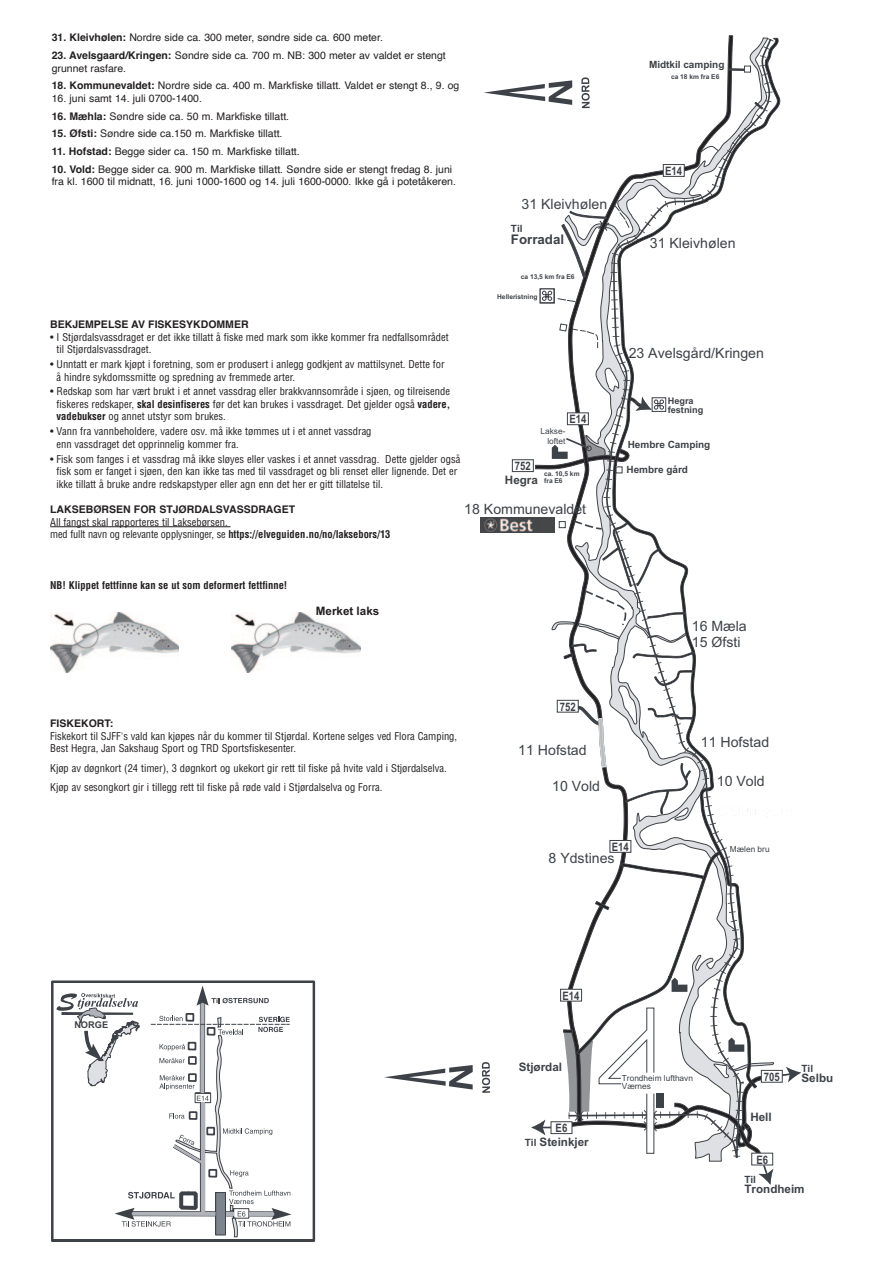
<style>
.page{position:relative;width:893px;height:1263px;background:#fff}
.page>*{position:absolute;margin:0;border:0;box-sizing:border-box;transform-origin:0 0}
.t1{font:14.1px "Arial";color:#3d4248}
.t2{font:700 13.35px "Arial";color:#3d4248}
.t3{font:700 11.7px "Arial";color:#3d4248}
.t4{font:700 11.7px "Arial Narrow";color:#3d4248}
.t5{font:700 11.7px "Arial";color:#231f20}
.t6{font:condensed 10.5px/12.6px "Helvetica";color:#231f20}
.t7{font:10.5px/12.6px "Helvetica";color:#231f20}
.t8{font:700 10.5px "Helvetica";color:#231f20}
.t9{font:700 condensed 10.5px "Helvetica";color:#231f20}
.t10{font:700 10.05px "Arial";color:#3d4248}
.t11{font:700 9.3px "Arial";color:#3d4248}
.t12{font:700 9.15px/9.1px "Arial";color:#3d4248}
.t13{font:8.25px/10.1px "Arial";color:#3d4248;text-align:right}
.t14{font:700 6.6px/6.6px "Arial";color:#3d4248}
.s1{font-weight:700}
.s2{font-size:10.05px}
</style>
<div class="page">
<svg style="left:482px;top:1062px;width:8px;height:31px"></svg>
<svg style="left:384px;top:1065px;width:89px;height:24px"></svg>
<svg style="left:484px;top:81px;width:78px;height:23px"></svg>
<svg style="left:562px;top:35px;width:217px;height:1135px"></svg>
<svg style="left:531px;top:1119px;width:20px;height:16px"></svg>
<svg style="left:758px;top:1165px;width:15px;height:20px"></svg>
<svg style="left:577px;top:706px;width:30px;height:62px"></svg>
<div style="left:551px;top:1122px;width:21px;height:11px;background:#fff"></div>
<div style="left:551px;top:1121px;width:21px;height:13px;border:1px solid #3d4248"></div>
<div style="left:561px;top:989px;width:21px;height:12px;background:#fff"></div>
<div style="left:560px;top:989px;width:22px;height:12px;border:1px solid #3d4248"></div>
<div style="left:752px;top:1153px;width:21px;height:12px;background:#fff"></div>
<div style="left:751px;top:1153px;width:22px;height:12px;border:1px solid #3d4248"></div>
<div style="left:610px;top:840px;width:21px;height:12px;background:#fff"></div>
<div style="left:609px;top:840px;width:22px;height:13px;border:1px solid #3d4248"></div>
<div style="left:557px;top:700px;width:21px;height:12px;background:#fff"></div>
<div style="left:557px;top:700px;width:22px;height:12px;border:1px solid #3d4248"></div>
<div style="left:567px;top:413px;width:21px;height:12px;background:#fff"></div>
<div style="left:567px;top:412px;width:22px;height:13px;border:1px solid #3d4248"></div>
<div style="left:512px;top:459px;width:22px;height:13px;border:1px solid #3d4248"></div>
<div style="left:663px;top:165px;width:21px;height:11px;background:#fff"></div>
<div style="left:663px;top:164px;width:22px;height:13px;border:1px solid #3d4248"></div>
<svg style="left:729px;top:66px;width:20px;height:6px"></svg>
<div style="left:744px;top:66px;width:7px;height:7px;border:1px solid #3d4248"></div>
<svg style="left:559px;top:323px;width:40px;height:25px"></svg>
<svg style="left:535px;top:433px;width:95px;height:40px"></svg>
<svg style="left:551px;top:519px;width:143px;height:141px"></svg>
<div style="left:559px;top:521px;width:7px;height:7px;border:1px solid #3d4248"></div>
<svg style="left:563px;top:850px;width:202px;height:307px"></svg>
<svg style="left:779px;top:1067px;width:22px;height:15px"></svg>
<div style="left:761px;top:1070px;width:21px;height:12px;background:#fff"></div>
<div style="left:761px;top:1070px;width:22px;height:13px;border:1px solid #3d4248"></div>
<svg style="left:539px;top:288px;width:37px;height:16px"></svg>
<svg style="left:628px;top:397px;width:39px;height:15px"></svg>
<svg style="left:51px;top:980px;width:265px;height:262px"></svg>
<svg style="left:56px;top:985px;width:235px;height:252px"></svg>
<img style="left:480px;top:517px;width:74px;height:15px">
<hr style="left:50px;top:526px;width:181px;height:1px;background:#231f20">
<img style="left:50px;top:612px;width:129px;height:61px">
<img style="left:232px;top:612px;width:128px;height:61px">
<p class="t7" style="left:52px;top:32px;width:333px"><span class="s1">31. Kleivhølen:</span> Nordre side ca. 300 meter, søndre side ca. 600 meter.</p>
<p class="t7" style="left:52px;top:50px;width:396px"><span class="s1">23. Avelsgaard/Kringen:</span> Søndre side ca. 700 m. NB: 300 meter av valdet er stengt grunnet rasfare.</p>
<p class="t7" style="left:52px;top:80px;width:409px"><span class="s1">18. Kommunevaldet:</span> Nordre side ca. 400 m. Markfiske tillatt. Valdet er stengt 8., 9. og</p>
<p class="t7" style="left:52px;top:93px;width:152px">16. juni samt 14. juli 0700-1400.</p>
<p class="t7" style="left:52px;top:110px;width:239px"><span class="s1">16. Mæhla:</span> Søndre side ca. 50 m. Markfiske tillatt.</p>
<p class="t7" style="left:52px;top:128px;width:232px"><span class="s1">15. Øfsti:</span> Søndre side ca.150 m. Markfiske tillatt.</p>
<p class="t7" style="left:52px;top:146px;width:250px"><span class="s1">11. Hofstad:</span> Begge sider ca. 150 m. Markfiske tillatt.</p>
<p class="t7" style="left:52px;top:164px;width:406px"><span class="s1">10. Vold:</span> Begge sider ca. 900 m. Markfiske tillatt. Søndre side er stengt fredag 8. juni fra kl. 1600 til midnatt, 16. juni 1000-1600 og 14. juli 1600-0000. Ikke gå i potetåkeren.</p>
<p class="t1" style="left:521px;top:199px;width:87px">31 Kleivhølen</p>
<p class="t10" style="left:511px;top:225px;width:13px">Til</p>
<p class="t2" style="left:511px;top:235px;width:55px">Forradal</p>
<p class="t14" style="left:521px;top:274px;width:55px">ca 13,5 km fra E6</p>
<p class="t14" style="left:497px;top:294px;width:42px">Helleristning</p>
<p class="t8" style="left:50px;top:320px;width:200px">BEKJEMPELSE AV FISKESYKDOMMER</p>
<p class="t6" style="left:57px;top:331px;width:394px;text-indent:-6px">• I Stjørdalsvassdraget er det ikke tillatt å fiske med mark som ikke kommer fra nedfallsområdet til Stjørdalsvassdraget.</p>
<p class="t6" style="left:57px;top:359px;width:389px;text-indent:-6px">• Unntatt er mark kjøpt i foretning, som er produsert i anlegg godkjent av mattilsynet. Dette for å hindre sykdomssmitte og spredning av fremmede arter.</p>
<p class="t6" style="left:57px;top:386px;width:395px;text-align:justify;text-indent:-6px">• Redskap som har vært brukt i et annet vassdrag eller brakkvannsområde i sjøen, og tilreisende fiskeres redskaper, <span class="s1">skal desinfiseres</span> før det kan brukes i vassdraget. Det gjelder også <span class="s1">vadere, vadebukser</span> og annet utstyr som brukes.</p>
<p class="t6" style="left:57px;top:426px;width:316px;text-indent:-6px">• Vann fra vannbeholdere, vadere osv. må ikke tømmes ut i et annet vassdrag enn vassdraget det opprinnelig kommer fra.</p>
<p class="t6" style="left:57px;top:453px;width:405px;text-indent:-6px">• Fisk som fanges i et vassdrag må ikke sløyes eller vaskes i et annet vassdrag. Dette gjelder også fisk som er fanget i sjøen, den kan ikke tas med til vassdraget og bli renset eller lignende. Det er ikke tillatt å bruke andre redskapstyper eller agn enn det her er gitt tillatelse til.</p>
<p class="t8" style="left:50px;top:505px;width:246px">LAKSEBØRSEN FOR STJØRDALSVASSDRAGET</p>
<p class="t6" style="left:50px;top:516px;width:179px">All fangst skal rapporteres til Laksebørsen.</p>
<p class="t6" style="left:50px;top:529px;width:342px">med fullt navn og relevante opplysninger, se <span class="s1">https://elveguiden.no/no/laksebors/13</span></p>
<p class="t4" style="left:569px;top:415px;width:19px">E14</p>
<p class="t13" style="left:540px;top:427px;width:26px">Lakse&shy;loftet</p>
<p class="t4" style="left:515px;top:462px;width:17px">752</p>
<p class="t14" style="left:544px;top:471px;width:37px">ca. 10,5 km fra E6</p>
<p class="t3" style="left:505px;top:476px;width:35px">Hegra</p>
<p class="t1" style="left:464px;top:504px;width:123px">18 Kommunevaldet</p>
<p class="t9" style="left:50px;top:581px;width:239px">NB! Klippet fettfinne kan se ut som deformert fettfinne!</p>
<p class="t5" style="left:316px;top:607px;width:65px">Merket laks</p>
<p class="t10" style="left:649px;top:61px;width:77px">Midtkil camping</p>
<p class="t14" style="left:671px;top:74px;width:50px">ca 18 km fra E6</p>
<p class="t4" style="left:665px;top:167px;width:19px">E14</p>
<p class="t1" style="left:650px;top:238px;width:87px">31 Kleivhølen</p>
<p class="t1" style="left:629px;top:348px;width:137px">23 Avelsgård/Kringen</p>
<p class="t12" style="left:668px;top:397px;width:37px">Hegra festning</p>
<p class="t10" style="left:628px;top:441px;width:84px">Hembre Camping</p>
<p class="t10" style="left:626px;top:466px;width:63px">Hembre gård</p>
<p class="t1" style="left:692px;top:621px;width:57px">16 Mæla</p>
<p class="t1" style="left:692px;top:637px;width:50px">15 Øfsti</p>
<p class="t8" style="left:50px;top:719px;width:65px">FISKEKORT:</p>
<p class="t6" style="left:50px;top:731px;width:408px">Fiskekort til SJFF's vald kan kjøpes når du kommer til Stjørdal. Kortene selges ved Flora Camping,<br>Best Hegra, Jan Sakshaug Sport og TRD Sportsfiskesenter.</p>
<p class="t6" style="left:50px;top:762px;width:398px">Kjøp av døgnkort (24 timer), 3 døgnkort og ukekort gir rett til fiske på hvite vald i Stjørdalselva.</p>
<p class="t6" style="left:50px;top:781px;width:334px">Kjøp av sesongkort gir i tillegg rett til fiske på røde vald i Stjørdalselva og Forra.</p>
<p class="t4" style="left:560px;top:702px;width:17px">752</p>
<p class="t1" style="left:518px;top:744px;width:70px">11 Hofstad</p>
<p class="t1" style="left:552px;top:781px;width:49px">10 Vold</p>
<p class="t1" style="left:701px;top:737px;width:70px">11 Hofstad</p>
<p class="t1" style="left:717px;top:776px;width:49px">10 Vold</p>
<p class="t11" style="left:74px;top:1022px;width:35px">NORGE</p>
<p class="t4" style="left:612px;top:842px;width:19px">E14</p>
<p class="t1" style="left:549px;top:853px;width:68px">8 Ydstines</p>
<p class="t13" style="left:730px;top:844px;width:41px">Mælen bru</p>
<p class="t4" style="left:563px;top:991px;width:19px">E14</p>
<p class="t3" style="left:519px;top:1062px;width:45px">Stjørdal</p>
<p class="t4" style="left:556px;top:1124px;width:13px">E6</p>
<p class="t3" style="left:525px;top:1138px;width:66px"><span class="s2">Til</span> Steinkjer</p>
<p class="t13" style="left:622px;top:1074px;width:73px;line-height:8.2px;text-align:left">Trondheim lufthavn<br>Værnes</p>
<p class="t4" style="left:764px;top:1072px;width:17px">705</p>
<p class="t3" style="left:750px;top:1113px;width:23px">Hell</p>
<p class="t4" style="left:756px;top:1155px;width:13px">E6</p>
<p class="t10" style="left:801px;top:1065px;width:13px">Til</p>
<p class="t3" style="left:801px;top:1074px;width:33px">Selbu</p>
<p class="t10" style="left:744px;top:1175px;width:13px">Til</p>
<p class="t3" style="left:744px;top:1184px;width:62px">Trondheim</p>
</div>
